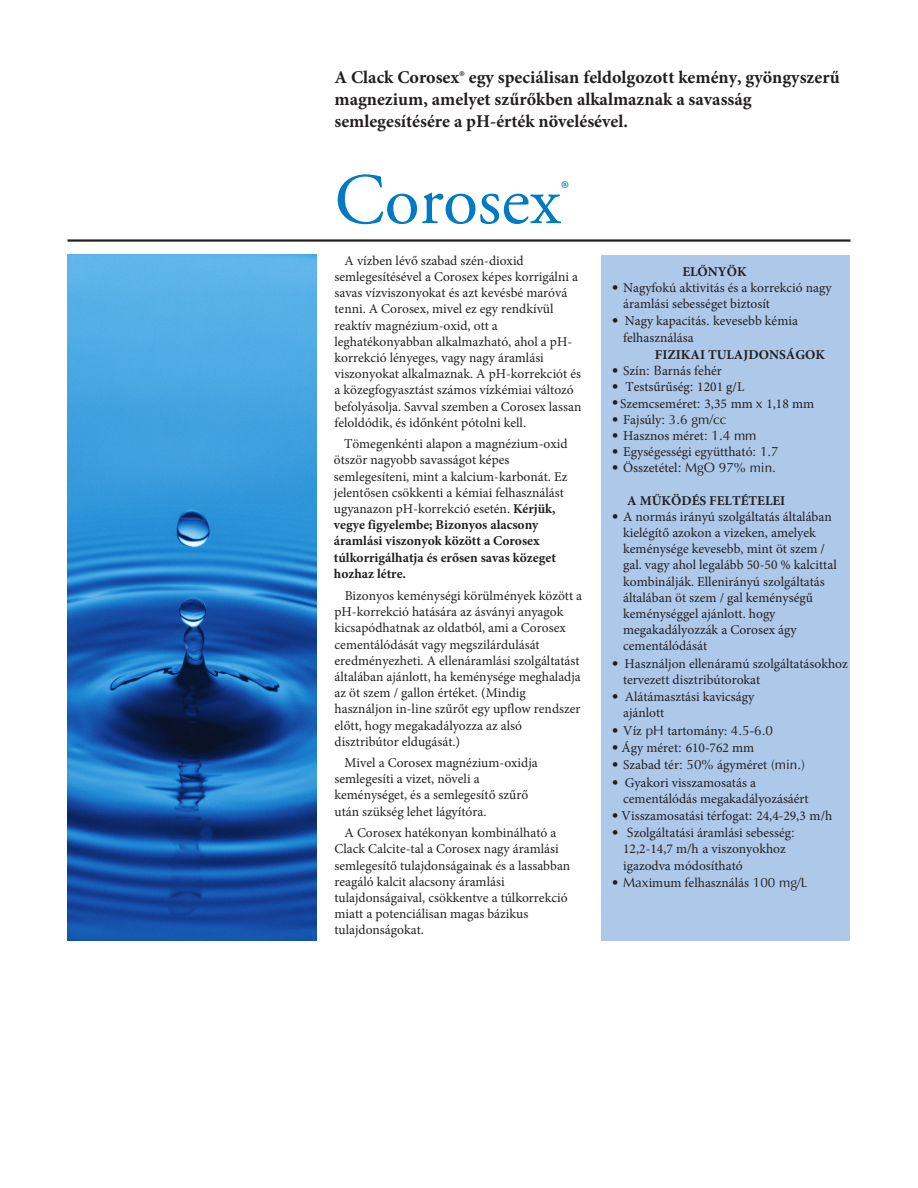
<style>
.page{position:relative;width:918px;height:1188px;background:#fff}
.page>*{position:absolute;margin:0;border:0;box-sizing:border-box;transform-origin:0 0}
.t1{font:72px "Adobe Garamond Pro";color:#007ac2}
.t2{font:26.25px "Adobe Garamond Pro";color:#007ac2}
.t3{font:700 18px/21.6px "Minion Pro";color:#231f20}
.t4{font:13.5px/16.2px "Minion Pro";color:#231f20}
.t5{font:700 13.5px "Minion Pro";color:#231f20}
.t6{font:13.5px "Optima LT Std";color:#231f20}
.s1{font-weight:700}
.s2{font-family:"Optima LT Std"}
.s3{font-family:"Minion Pro"}
</style>
<div class="page">
<div style="left:602px;top:255px;width:248px;height:685px;background:#adc8e8"></div>
<img style="left:68px;top:255px;width:248px;height:686px">
<hr style="left:68px;top:239px;width:782px;height:3px;background:#231f20">
<p class="t3" style="left:334px;top:67px;width:507px">A Clack Corosex® egy speciálisan feldolgozott kemény, gyöngyszerű magnezium, amelyet szűrőkben alkalmaznak a savasság semlegesítésére a pH-érték növelésével.</p>
<p class="t1" style="left:334px;top:157px;width:228px">Corosex</p>
<p class="t2" style="left:561px;top:175px;width:10px">®</p>
<p class="t4" style="left:334px;top:253px;width:248px;text-indent:10px">A vízben lévő szabad szén-dioxid semlegesítésével a Corosex képes korrigálni a savas vízviszonyokat és azt kevésbé maróvá tenni. A Corosex, mivel ez egy rendkívül reaktív magnézium-oxid, ott a leghatékonyabban alkalmazható, ahol a pH&shy;korrekció lényeges, vagy nagy áramlási viszonyokat alkalmaznak. A pH-korrekciót és a közegfogyasztást számos vízkémiai változó befolyásolja. Savval szemben a Corosex lassan feloldódik, és időnként pótolni kell.</p>
<p class="t4" style="left:334px;top:436px;width:235px;text-indent:10px">Tömegenkénti alapon a magnézium-oxid ötször nagyobb savasságot képes semlegesíteni, mint a kalcium-karbonát. Ez jelentősen csökkenti a kémiai felhasználást ugyanazon pH-korrekció esetén. <span class="s1">Kérjük, vegye figyelembe; Bizonyos alacsony áramlási viszonyok között a Corosex túlkorrigálhatja és erősen savas közeget hozhaz létre.</span></p>
<p class="t4" style="left:335px;top:588px;width:249px;text-indent:10px">Bizonyos keménységi körülmények között a pH-korrekció hatására az ásványi anyagok kicsapódhatnak az oldatból, ami a Corosex cementálódását vagy megszilárdulását eredményezheti. A ellenáramlási szolgáltatást általában ajánlott, ha keménysége meghaladja az öt szem / gallon értéket. (Mindig használjon in-line szűrőt egy upflow rendszer előtt, hogy megakadályozza az alsó disztribútor eldugását.)</p>
<p class="t4" style="left:334px;top:755px;width:205px;text-indent:10px">Mivel a Corosex magnézium-oxidja semlegesíti a vizet, növeli a keménységet, és a semlegesítő szűrő után szükség lehet lágyítóra.</p>
<p class="t4" style="left:334px;top:825px;width:237px;text-indent:10px">A Corosex hatékonyan kombinálható a Clack Calcite-tal a Corosex nagy áramlási semlegesítő tulajdonságainak és a lassabban reagáló kalcit alacsony áramlási tulajdonságaival, csökkentve a túlkorrekció miatt a potenciálisan magas bázikus tulajdonságokat.</p>
<p class="t5" style="left:682px;top:262px;width:66px">ELŐNYÖK</p>
<p class="t4" style="left:623px;top:280px;width:210px;text-indent:-12px"><span class="s2">•</span> Nagyfokú aktivitás és a korrekció nagy áramlási sebességet biztosít</p>
<p class="t4" style="left:623px;top:313px;width:176px;text-indent:-12px"><span class="s2">•</span> Nagy kapacitás<span class="s2">.</span> kevesebb kémia felhasználása</p>
<p class="t5" style="left:655px;top:345px;width:172px">FIZIKAI TULAJDONSÁGOK</p>
<p class="t4" style="left:611px;top:363px;width:112px"><span class="s2">•</span> Szín<span class="s2">: B</span>arnás fehér</p>
<p class="t4" style="left:611px;top:379px;width:135px"><span class="s2">•</span> Testsűrűség<span class="s2">:</span> 1201 g/L</p>
<p class="t4" style="left:611px;top:395px;width:204px"><span class="s2">•</span>Szemcseméret<span class="s2">:</span> 3,35 mm <span class="s2">x</span> 1,18 mm</p>
<p class="t6" style="left:611px;top:411px;width:117px">• <span class="s3">Fajsúly</span>: 3.6 gm/cc</p>
<p class="t4" style="left:611px;top:428px;width:147px"><span class="s2">•</span> Hasznos méret<span class="s2">: 1.4 mm</span></p>
<p class="t4" style="left:611px;top:444px;width:169px"><span class="s2">•</span> Egységességi együttható<span class="s2">: 1.7</span></p>
<p class="t6" style="left:611px;top:460px;width:166px">• <span class="s3">Összetétel</span>: MgO 97% min.</p>
<p class="t5" style="left:627px;top:491px;width:160px">A MŰKÖDÉS FELTÉTELEI</p>
<p class="t4" style="left:623px;top:508px;width:215px;text-indent:-12px"><span class="s2">•</span> A normás irányú szolgáltatás általában kielégítő azokon a vizeken, amelyek keménysége kevesebb, mint öt szem / gal. vagy ahol legalább 50-50 % kalcittal kombinálják. Ellenirányú szolgáltatás általában öt szem / gal keménységű keménységgel ajánlott. hogy megakadályozzák a Corosex ágy cementálódását</p>
<p class="t4" style="left:623px;top:655px;width:226px;text-indent:-12px"><span class="s2">•</span> Használjon ellenáramú szolgáltatásokhoz tervezett disztribútorokat</p>
<p class="t4" style="left:623px;top:689px;width:133px;text-indent:-12px"><span class="s2">•</span> Alátámasztási kavicságy ajánlott</p>
<p class="t4" style="left:611px;top:722px;width:163px"><span class="s2">•</span> Víz <span class="s2">pH</span> tartomány: <span class="s2">4.5-6.0</span></p>
<p class="t4" style="left:611px;top:740px;width:144px"><span class="s2">•</span> Ágy méret<span class="s2">:</span> 610<span class="s2">-</span>762 mm</p>
<p class="t4" style="left:611px;top:757px;width:195px"><span class="s2">•</span> Szabad tér<span class="s2">: 50%</span> ágyméret <span class="s2">(min.)</span></p>
<p class="t4" style="left:623px;top:774px;width:187px;text-indent:-12px"><span class="s2">•</span> Gyakori visszamosatás a cementálódás megakadályozásáért</p>
<p class="t4" style="left:611px;top:808px;width:223px"><span class="s2">•</span> Visszamosatási térfogat<span class="s2">:</span> 24,4<span class="s2">-</span>29,3 m/h</p>
<p class="t4" style="left:623px;top:825px;width:173px;text-indent:-12px"><span class="s2">• S</span>zolgáltatási áramlási sebesség<span class="s2">:<br></span>12,2-14,7 m/h a viszonyokhoz igazodva módosítható</p>
<p class="t4" style="left:611px;top:875px;width:198px"><span class="s2">• Max</span>imum felhasználás <span class="s2">100 mg/L</span></p>
</div>
